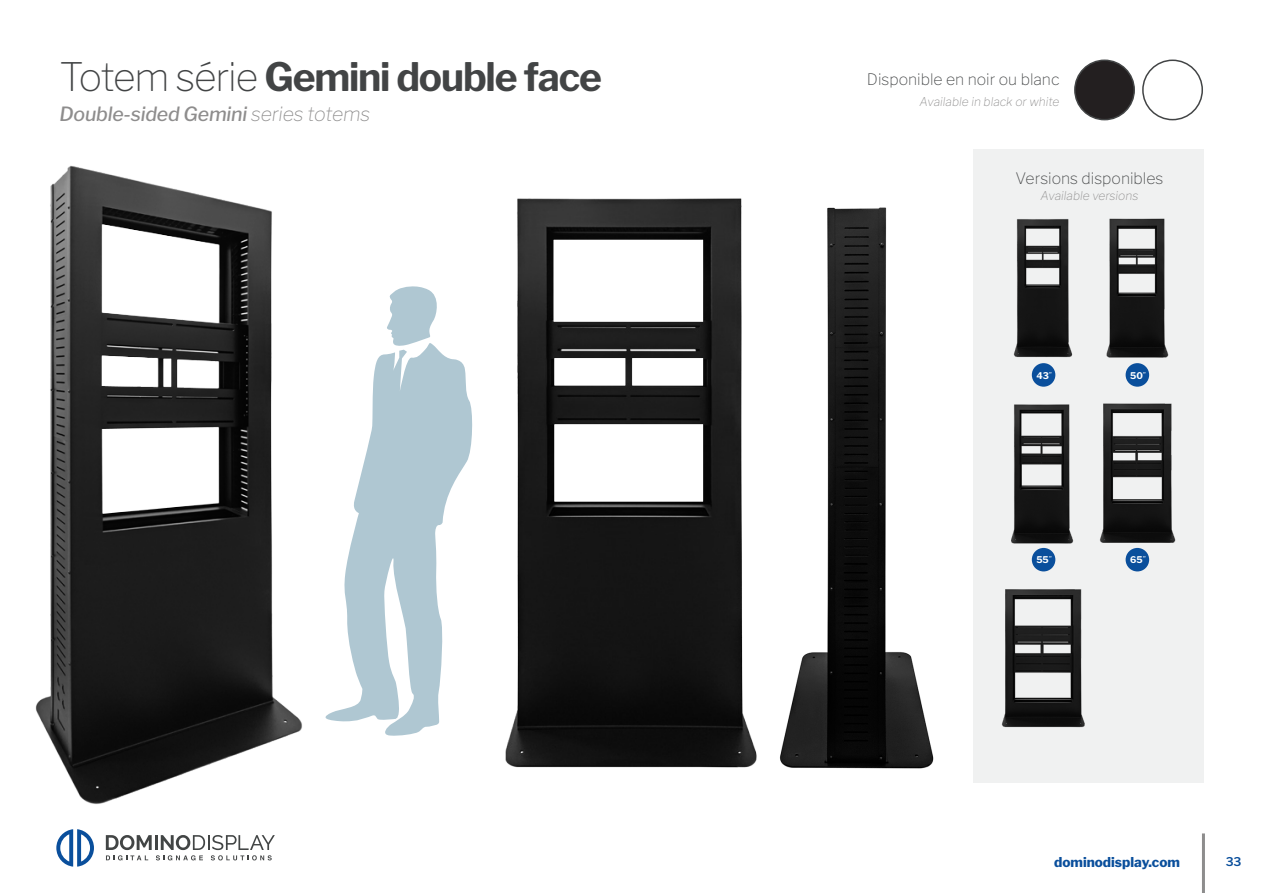
<style>
.page{position:relative;width:1263px;height:893px;background:#fff}
.page>*{position:absolute;margin:0;border:0;box-sizing:border-box;transform-origin:0 0}
.t1{font:700 39px "Libre Franklin";letter-spacing:-.03em;color:#424445}
.t2{font:italic 500 19.5px "Libre Franklin";letter-spacing:-.01em;color:#8e8d8d}
.t3{font:100 15.75px "Libre Franklin";color:#424445}
.t4{font:800 13.5px "Libre Franklin";color:#0a4f9c}
.t5{font:italic 100 12px "Libre Franklin";color:#8e8d8d}
.t6{font:600 12px "Libre Franklin";color:#0a4f9c}
.t7{font:700 9.3px "Libre Franklin";color:#fff}
.s1{font-weight:100}
</style>
<div class="page">
<svg style="left:56px;top:829px;width:38px;height:38px"></svg>
<svg style="left:106px;top:835px;width:169px;height:25px"></svg>
<hr style="left:1202px;top:833px;width:3px;height:60px;background:#8e8d8d">
<div style="left:1075px;top:60px;width:59px;height:60px;background:#231f20;border-radius:50%"></div>
<div style="left:1074px;top:60px;width:61px;height:60px;border:2px solid #424445;border-radius:50%"></div>
<div style="left:1142px;top:60px;width:61px;height:60px;border:2px solid #424445;border-radius:50%"></div>
<img style="left:505px;top:198px;width:252px;height:570px">
<img style="left:780px;top:207px;width:154px;height:562px">
<img style="left:35px;top:165px;width:267px;height:639px">
<svg style="left:325px;top:346px;width:148px;height:390px;fill:#afc7d2"></svg>
<svg style="left:387px;top:286px;width:50px;height:60px"></svg>
<div style="left:973px;top:150px;width:230px;height:633px;background:#f0f1f1"></div>
<img style="left:1013px;top:219px;width:60px;height:139px">
<img style="left:1011px;top:404px;width:63px;height:139px">
<img style="left:1001px;top:589px;width:84px;height:139px">
<div style="left:1032px;top:363px;width:23px;height:24px;background:#0a4f9c;border-radius:50%"></div>
<div style="left:1032px;top:548px;width:23px;height:23px;background:#0a4f9c;border-radius:50%"></div>
<img style="left:1106px;top:218px;width:63px;height:140px">
<img style="left:1100px;top:403px;width:76px;height:140px">
<div style="left:1125px;top:363px;width:24px;height:24px;background:#0a4f9c;border-radius:50%"></div>
<div style="left:1125px;top:548px;width:24px;height:23px;background:#0a4f9c;border-radius:50%"></div>
<h1 class="t1" style="left:60px;top:53px;width:544px"><span class="s1">Totem série</span> Gemini double face</h1>
<p class="t2" style="left:60px;top:102px;width:312px">Double-sided Gemini <span class="s1">series totems</span></p>
<p class="t3" style="left:867px;top:70px;width:194px">Disponible en noir ou blanc</p>
<p class="t5" style="left:919px;top:95px;width:141px">Available in black or white</p>
<p class="t3" style="left:1015px;top:168px;width:149px">Versions disponibles</p>
<p class="t5" style="left:1040px;top:189px;width:99px">Available versions</p>
<p class="t7" style="left:1036px;top:370px;width:17px">43<span class="s1">”</span></p>
<p class="t7" style="left:1036px;top:554px;width:17px">55<span class="s1">”</span></p>
<p class="t7" style="left:1130px;top:370px;width:18px">50<span class="s1">”</span></p>
<p class="t7" style="left:1130px;top:554px;width:17px">65<span class="s1">”</span></p>
<p class="t4" style="left:1054px;top:854px;width:127px">dominodisplay.com</p>
<p class="t6" style="left:1226px;top:854px;width:17px">33</p>
</div>
